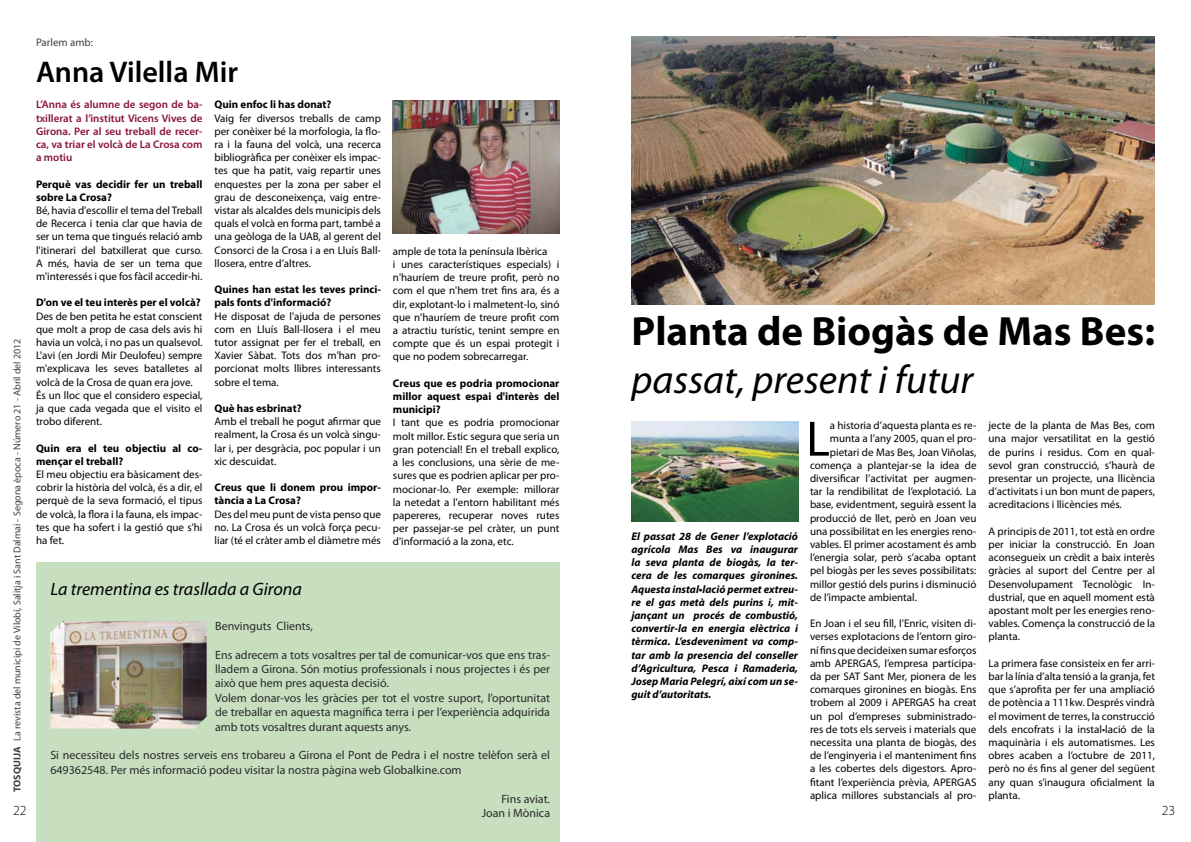
<style>
.page{position:relative;width:1191px;height:842px;background:#fff}
.page>*{position:absolute;margin:0;border:0;box-sizing:border-box;transform-origin:0 0}
.t1{font:50.2px "Myriad Pro";color:#000}
.t2{font:700 41px "Myriad Pro";color:#000}
.t3{font:italic 40px "Myriad Pro";color:#000}
.t4{font:600 30px "Myriad Pro";color:#000}
.t5{font:italic 18px "Myriad Pro";color:#000}
.t6{font:300 13.9px "Myriad Pro";color:#000}
.t7{font:12px/14.4px "Myriad Pro";color:#292829}
.t8{font:11px/13.2px "Myriad Pro";color:#000;text-align:justify}
.t9{font:italic 700 11px/13.2px "Myriad Pro";color:#000;text-align:justify}
.t10{font:700 11px/13.2px "Myriad Pro";color:#000}
.t11{font:600 11px/13.2px "Myriad Pro";color:#8a133b;text-align:justify}
.t12{font:11px "Myriad Pro";color:#414042}
.t13{font:10px "Myriad Pro";color:#414042}
.s1{font-weight:700}
</style>
<div class="page">
<img style="left:631px;top:421px;width:167px;height:100px">
<img style="left:631px;top:37px;width:524px;height:267px">
<img style="left:393px;top:100px;width:166px;height:133px">
<div style="left:36px;top:563px;width:523px;height:279px;background:#c7dfbf"></div>
<img style="left:50px;top:621px;width:157px;height:108px">
<p class="t12" style="left:36px;top:35px;width:59px">Parlem amb:</p>
<h3 class="t4" style="left:36px;top:53px;width:204px">Anna Vilella Mir</h3>
<p class="t11" style="left:36px;top:98px;width:168px">L’Anna és alumne de segon de ba&shy;txillerat a l’institut Vicens Vives de Girona. Per al seu treball de recer&shy;ca, va triar el volcà de La Crosa com a motiu</p>
<p class="t10" style="left:36px;top:177px;width:168px">Perquè vas decidir fer un treball sobre La Crosa?</p>
<p class="t8" style="left:36px;top:204px;width:168px">Bé, havia d'escollir el tema del Treball de Recerca i tenia clar que havia de ser un tema que tingués relació amb l'itinerari del batxillerat que curso.<br>A més, havia de ser un tema que m'interessés i que fos fàcil accedir-hi.</p>
<p class="t10" style="left:36px;top:296px;width:166px">D'on ve el teu interès per el volcà?</p>
<p class="t8" style="left:36px;top:309px;width:168px;text-align:left">Des de ben petita he estat conscient que molt a prop de casa dels avis hi havia un volcà, i no pas un qualsevol.<br>L'avi (en Jordi Mir Deulofeu) sempre m'explicava les seves batalletes al volcà de la Crosa de quan era jove.<br>És un lloc que el considero especial, ja que cada vegada que el visito el trobo diferent.</p>
<p class="t10" style="left:36px;top:441px;width:168px">Quin era el teu objectiu al co&shy;mençar el treball?</p>
<p class="t8" style="left:36px;top:468px;width:168px">El meu objectiu era bàsicament des&shy;cobrir la història del volcà, és a dir, el perquè de la seva formació, el tipus de volcà, la flora i la fauna, els impac&shy;tes que ha sofert i la gestió que s'hi ha fet.</p>
<p class="t10" style="left:214px;top:98px;width:119px">Quin enfoc li has donat?</p>
<p class="t8" style="left:214px;top:111px;width:168px">Vaig fer diversos treballs de camp per conèixer bé la morfologia, la flo&shy;ra i la fauna del volcà, una recerca bibliogràfica per conèixer els impac&shy;tes que ha patit, vaig repartir unes enquestes per la zona per saber el grau de desconeixença, vaig entre&shy;vistar als alcaldes dels municipis dels quals el volcà en forma part, també a una geòloga de la UAB, al gerent del Consorci de la Crosa i a en Lluís Ball&shy;llosera, entre d’altres.</p>
<p class="t10" style="left:214px;top:283px;width:168px">Quines han estat les teves princi&shy;pals fonts d'informació?</p>
<p class="t8" style="left:214px;top:309px;width:168px">He disposat de l'ajuda de persones com en Lluís Ball-llosera i el meu tutor assignat per fer el treball, en Xavier Sàbat. Tots dos m'han pro&shy;porcionat molts llibres interessants sobre el tema.</p>
<p class="t10" style="left:214px;top:401px;width:89px">Què has esbrinat?</p>
<p class="t8" style="left:214px;top:415px;width:168px">Amb el treball he pogut afirmar que realment, la Crosa és un volcà singu&shy;lar i, per desgràcia, poc popular i un xic descuidat.</p>
<p class="t10" style="left:214px;top:481px;width:168px">Creus que li donem prou impor&shy;tància a La Crosa?</p>
<p class="t8" style="left:214px;top:507px;width:168px">Des del meu punt de vista penso que no. La Crosa és un volcà força pecu&shy;liar (té el cràter amb el diàmetre més</p>
<p class="t8" style="left:393px;top:244px;width:168px;text-align:left">ample de tota la península Ibèrica<br>i unes característiques especials) i n'hauríem de treure profit, però no com el que n'hem tret fins ara, és a dir, explotant-lo i malmetent-lo, sinó que n'hauríem de treure profit com a atractiu turístic, tenint sempre en compte que és un espai protegit i que no podem sobrecarregar.</p>
<p class="t10" style="left:393px;top:376px;width:168px;text-align:justify">Creus que es podria promocionar millor aquest espai d'interès del municipi?</p>
<p class="t8" style="left:393px;top:416px;width:168px">I tant que es podria promocionar molt millor. Estic segura que seria un gran potencial! En el treball explico, a les conclusions, una sèrie de me&shy;sures que es podrien aplicar per pro&shy;mocionar-lo. Per exemple: millorar la netedat a l'entorn habilitant més papereres, recuperar noves rutes per passejar-se pel cràter, un punt d'informació a la zona, etc.</p>
<h2 class="t2" style="left:631px;top:305px;width:525px">Planta de Biogàs de Mas Bes:</h2>
<h3 class="t3" style="left:631px;top:355px;width:343px">passat, present i futur</h3>
<p class="t8" style="left:988px;top:419px;width:168px">jecte de la planta de Mas Bes, com una major versatilitat en la gestió de purins i residus. Com en qual&shy;sevol gran construcció, s’haurà de presentar un projecte, una llicència d’activitats i un bon munt de papers, acreditacions i llicències més.</p>
<p class="t8" style="left:988px;top:524px;width:168px">A principis de 2011, tot està en ordre per iniciar la construcció. En Joan aconsegueix un crèdit a baix interès gràcies al suport del Centre per al Desenvolupament Tecnològic In&shy;dustrial, que en aquell moment està apostant molt per les energies reno&shy;vables. Comença la construcció de la planta.</p>
<p class="t8" style="left:988px;top:656px;width:168px">La primera fase consisteix en fer arri&shy;bar la línia d’alta tensió a la granja, fet que s’aprofita per fer una ampliació de potència a 111kw. Després vindrà el moviment de terres, la construcció dels encofrats i la instal•lació de la maquinària i els automatismes. Les obres acaben a l’octubre de 2011, però no és fins al gener del següent any quan s’inaugura oficialment la planta.</p>
<p class="t13" style="left:11px;top:792px;width:455px;rotate:-90deg"><span class="s1">TOSQUIJA</span> La revista del municipi de Vilobí, Salitja i Sant Dalmai - Segona època - Número 21 - Abril del 2012</p>
<p class="t6" style="left:13px;top:802px;width:15px">22</p>
<p class="t6" style="left:1161px;top:802px;width:15px">23</p>
<h1 class="t1" style="left:806px;top:408px;width:25px">L</h1>
<p class="t8" style="left:830px;top:419px;width:148px">a historia d’aquesta planta es re-</p>
<p class="t8" style="left:830px;top:432px;width:148px">munta a l’any 2005, quan el pro-</p>
<p class="t8" style="left:830px;top:445px;width:148px">pietari de Mas Bes, Joan Viñolas,</p>
<p class="t8" style="left:810px;top:458px;width:168px">comença a plantejar-se la idea de</p>
<p class="t8" style="left:810px;top:472px;width:168px">diversificar l’activitat per augmen-</p>
<p class="t8" style="left:810px;top:485px;width:168px">tar la rendibilitat de l’explotació. La</p>
<p class="t8" style="left:810px;top:498px;width:168px">base, evidentment, seguirà essent la</p>
<p class="t8" style="left:810px;top:511px;width:168px">producció de llet, però en Joan veu</p>
<p class="t8" style="left:810px;top:524px;width:168px">una possibilitat en les energies reno-</p>
<p class="t8" style="left:810px;top:538px;width:168px">vables. El primer acostament és amb</p>
<p class="t8" style="left:810px;top:551px;width:168px">l’energia solar, però s’acaba optant</p>
<p class="t8" style="left:810px;top:564px;width:168px">pel biogàs per les seves possibilitats:</p>
<p class="t8" style="left:810px;top:577px;width:168px">millor gestió dels purins i disminució</p>
<p class="t8" style="left:810px;top:590px;width:108px">de l’impacte ambiental.</p>
<p class="t8" style="left:810px;top:617px;width:168px">En Joan i el seu fill, l’Enric, visiten di&shy;verses explotacions de l’entorn giro&shy;ní fins que decideixen sumar esforços amb APERGAS, l’empresa participa&shy;da per SAT Sant Mer, pionera de les comarques gironines en biogàs. Ens trobem al 2009 i APERGAS ha creat un pol d’empreses subministrado&shy;res de tots els serveis i materials que necessita una planta de biogàs, des de l’enginyeria i el manteniment fins a les cobertes dels digestors. Apro&shy;fitant l’experiència prèvia, APERGAS aplica millores substancials al pro-</p>
<p class="t9" style="left:631px;top:529px;width:168px">El passat 28 de Gener l’explotació agrícola Mas Bes va inaugurar la seva planta de biogàs, la ter&shy;cera de les comarques gironines.<br>Aquesta instal•lació permet extreu&shy;re el gas metà dels purins i, mit&shy;jançant un procés de combustió, convertir-la en energia elèctrica i tèrmica. L’esdeveniment va comp&shy;tar amb la presencia del conseller d’Agricultura, Pesca i Ramaderia, Josep Maria Pelegrí, així com un se&shy;guit d’autoritats.</p>
<h3 class="t5" style="left:50px;top:578px;width:253px">La trementina es trasllada a Girona</h3>
<p class="t7" style="left:215px;top:618px;width:99px">Benvinguts Clients,</p>
<p class="t7" style="left:215px;top:647px;width:336px">Ens adrecem a tots vosaltres per tal de comunicar-vos que ens tras&shy;lladem a Girona. Són motius professionals i nous projectes i és per això que hem pres aquesta decisió.<br>Volem donar-vos les gràcies per tot el vostre suport, l’oportunitat de treballar en aquesta magnífica terra i per l’experiència adquirida amb tots vosaltres durant aquests anys.</p>
<p class="t7" style="left:50px;top:748px;width:501px">Si necessiteu dels nostres serveis ens trobareu a Girona el Pont de Pedra i el nostre telèfon serà el<br>649362548. Per més informació podeu visitar la nostra pàgina web Globalkine.com</p>
<p class="t7" style="left:482px;top:791px;width:70px;text-align:right">Fins aviat.<br>Joan i Mònica</p>
</div>
